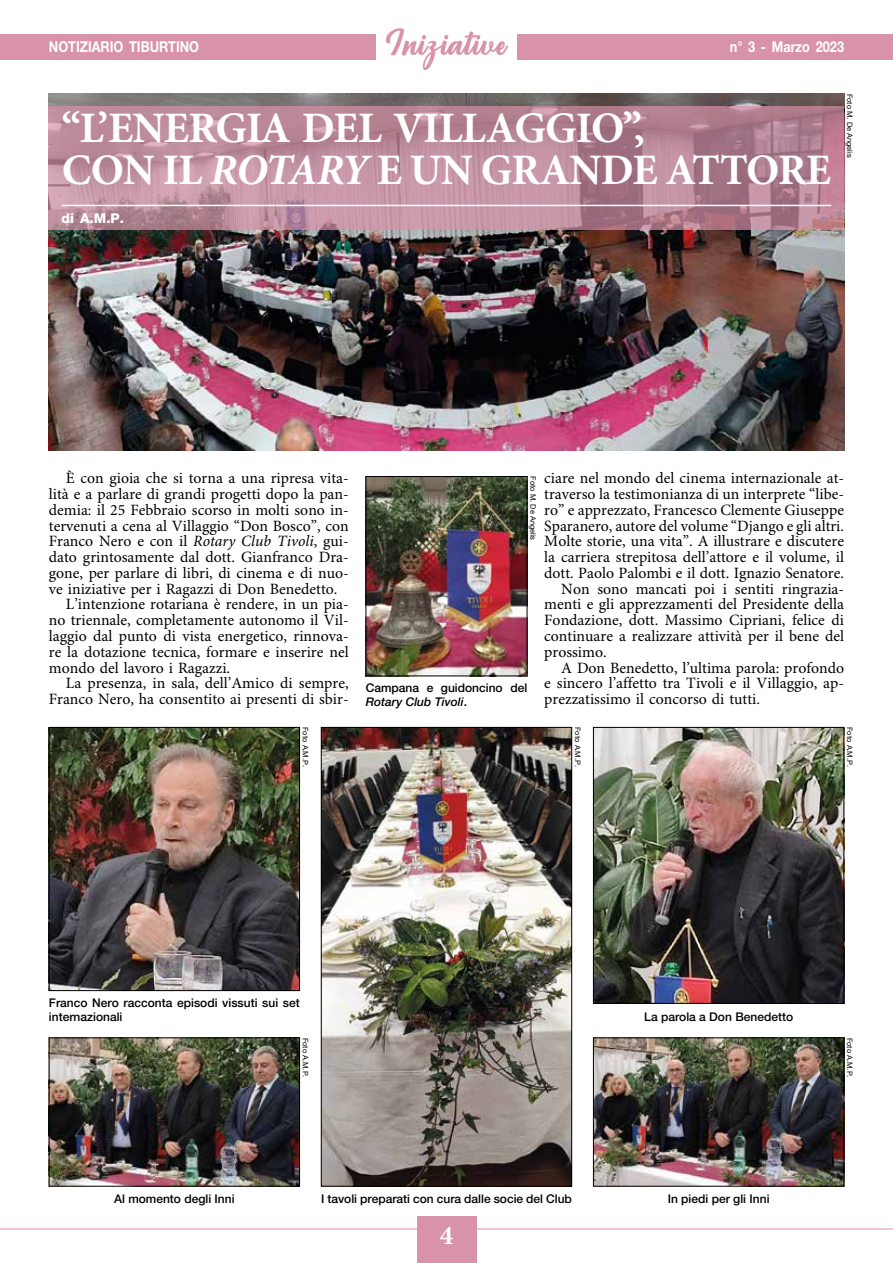
<style>
.page{position:relative;width:893px;height:1263px;background:#fff}
.page>*{position:absolute;margin:0;border:0;box-sizing:border-box;transform-origin:0 0}
.t1{font:700 43.5px/42px "Minion Pro";letter-spacing:-.02em;color:#fff}
.t2{font:36px "Richardine";letter-spacing:.01em;color:#d892a9}
.t3{font:700 27px "Minion Pro";color:#fff}
.t4{font:15.75px "Minion Pro";color:#000}
.t5{font:700 15px "Helvetica Neue LT Std";color:#fff;scale:.85 1}
.t6{font:800 13.5px "Helvetica Neue LT Std";color:#fff}
.t7{font:500 12px/13.5px "Helvetica Neue LT Std";color:#000}
.t8{font:7.5px "Helvetica Neue LT Std";color:#000}
.s1{font-style:italic}
</style>
<div class="page">
<hr style="left:0;top:1228px;width:893px;height:1px;background:#d892a9">
<div style="left:0;top:34px;width:893px;height:26px;background:#d892a9"></div>
<div style="left:417px;top:1216px;width:59px;height:47px;background:#d892a9"></div>
<div style="left:376px;top:0;width:141px;height:68px;background:#fff"></div>
<img style="left:368px;top:478px;width:157px;height:196px">
<div style="left:366px;top:476px;width:161px;height:200px;border:1px solid #000"></div>
<img style="left:49px;top:94px;width:795px;height:357px">
<svg style="left:49px;top:106px;width:795px;height:124px;background:#b98999"></svg>
<hr style="left:62px;top:205px;width:769px;height:1px;background:#fff">
<img style="left:51px;top:729px;width:247px;height:260px">
<div style="left:49px;top:727px;width:251px;height:264px;border:1px solid #000"></div>
<img style="left:51px;top:1039px;width:247px;height:145px">
<div style="left:49px;top:1037px;width:251px;height:149px;border:1px solid #000"></div>
<img style="left:595px;top:729px;width:247px;height:272px">
<div style="left:593px;top:727px;width:251px;height:276px;border:1px solid #000"></div>
<img style="left:595px;top:1039px;width:247px;height:145px">
<div style="left:593px;top:1037px;width:251px;height:149px;border:1px solid #000"></div>
<img style="left:323px;top:729px;width:247px;height:455px">
<div style="left:321px;top:727px;width:251px;height:459px;border:1px solid #000"></div>
<h2 class="t2" style="left:386px;top:22px;width:122px">Iniziative</h2>
<p class="t5" style="left:49px;top:38px;width:178px">NOTIZIARIO TIBURTINO</p>
<p class="t5" style="left:730px;top:38px;width:136px">n° 3 - Marzo 2023</p>
<h1 class="t1" style="left:62px;top:109px;width:771px">“L’ENERGIA DEL VILLAGGIO”,<br>CON IL <span class="s1">ROTARY</span> E UN GRANDE ATTORE</h1>
<p class="t6" style="left:62px;top:210px;width:64px">di A.M.P.</p>
<p class="t8" style="left:854px;top:94px;width:65px;rotate:90deg">Foto M. De Angelis</p>
<p class="t4" style="left:66px;top:469px;width:284px">È con gioia che si torna a una ripresa vita-</p>
<p class="t4" style="left:49px;top:485px;width:301px">lità e a parlare di grandi progetti dopo la pan-</p>
<p class="t4" style="left:49px;top:500px;width:301px">demia: il 25 Febbraio scorso in molti sono in-</p>
<p class="t4" style="left:49px;top:516px;width:301px">tervenuti a cena al Villaggio “Don Bosco”, con</p>
<p class="t4" style="left:49px;top:532px;width:301px">Franco Nero e con il <span class="s1">Rotary Club Tivoli</span>, gui-</p>
<p class="t4" style="left:49px;top:548px;width:301px">dato grintosamente dal dott. Gianfranco Dra-</p>
<p class="t4" style="left:49px;top:563px;width:301px">gone, per parlare di libri, di cinema e di nuo-</p>
<p class="t4" style="left:49px;top:579px;width:290px">ve iniziative per i Ragazzi di Don Benedetto.</p>
<p class="t4" style="left:66px;top:595px;width:284px">L’intenzione rotariana è rendere, in un pia-</p>
<p class="t4" style="left:49px;top:611px;width:301px">no triennale, completamente autonomo il Vil-</p>
<p class="t4" style="left:49px;top:626px;width:301px">laggio dal punto di vista energetico, rinnova-</p>
<p class="t4" style="left:49px;top:642px;width:301px">re la dotazione tecnica, formare e inserire nel</p>
<p class="t4" style="left:49px;top:658px;width:183px">mondo del lavoro i Ragazzi.</p>
<p class="t4" style="left:66px;top:674px;width:284px">La presenza, in sala, dell’Amico di sempre,</p>
<p class="t4" style="left:49px;top:689px;width:301px">Franco Nero, ha consentito ai presenti di sbir-</p>
<p class="t8" style="left:310px;top:727px;width:41px;rotate:90deg">Foto A.M.P.</p>
<p class="t8" style="left:538px;top:476px;width:65px;rotate:90deg">Foto M. De Angelis</p>
<p class="t7" style="left:366px;top:681px;width:163px">Campana e guidoncino del<br><span class="s1">Rotary Club Tivoli</span>.</p>
<p class="t4" style="left:544px;top:469px;width:301px">ciare nel mondo del cinema internazionale at-</p>
<p class="t4" style="left:544px;top:485px;width:301px">traverso la testimonianza di un interprete “libe-</p>
<p class="t4" style="left:544px;top:500px;width:301px">ro” e apprezzato, Francesco Clemente Giuseppe</p>
<p class="t4" style="left:544px;top:516px;width:301px">Sparanero, autore del volume “Django e gli altri.</p>
<p class="t4" style="left:544px;top:532px;width:301px">Molte storie, una vita”. A illustrare e discutere</p>
<p class="t4" style="left:544px;top:548px;width:301px">la carriera strepitosa dell’attore e il volume, il</p>
<p class="t4" style="left:544px;top:563px;width:301px">dott. Paolo Palombi e il dott. Ignazio Senatore.</p>
<p class="t4" style="left:561px;top:579px;width:284px">Non sono mancati poi i sentiti ringrazia-</p>
<p class="t4" style="left:544px;top:595px;width:301px">menti e gli apprezzamenti del Presidente della</p>
<p class="t4" style="left:544px;top:611px;width:301px">Fondazione, dott. Massimo Cipriani, felice di</p>
<p class="t4" style="left:544px;top:626px;width:301px">continuare a realizzare attività per il bene del</p>
<p class="t4" style="left:544px;top:642px;width:64px">prossimo.</p>
<p class="t4" style="left:561px;top:658px;width:284px">A Don Benedetto, l’ultima parola: profondo</p>
<p class="t4" style="left:544px;top:674px;width:301px">e sincero l’affetto tra Tivoli e il Villaggio, ap-</p>
<p class="t4" style="left:544px;top:689px;width:217px">prezzatissimo il concorso di tutti.</p>
<p class="t8" style="left:582px;top:727px;width:41px;rotate:90deg">Foto A.M.P.</p>
<p class="t8" style="left:854px;top:727px;width:41px;rotate:90deg">Foto A.M.P.</p>
<p class="t7" style="left:49px;top:996px;width:252px">Franco Nero racconta episodi vissuti sui set internazionali</p>
<p class="t8" style="left:310px;top:1037px;width:41px;rotate:90deg">Foto A.M.P.</p>
<p class="t7" style="left:644px;top:1009px;width:150px">La parola a Don Benedetto</p>
<p class="t8" style="left:854px;top:1037px;width:41px;rotate:90deg">Foto A.M.P.</p>
<p class="t7" style="left:114px;top:1192px;width:122px">Al momento degli Inni</p>
<p class="t7" style="left:321px;top:1192px;width:252px">I tavoli preparati con cura dalle socie del Club</p>
<h3 class="t3" style="left:440px;top:1219px;width:15px">4</h3>
<p class="t7" style="left:668px;top:1192px;width:103px">In piedi per gli Inni</p>
</div>
